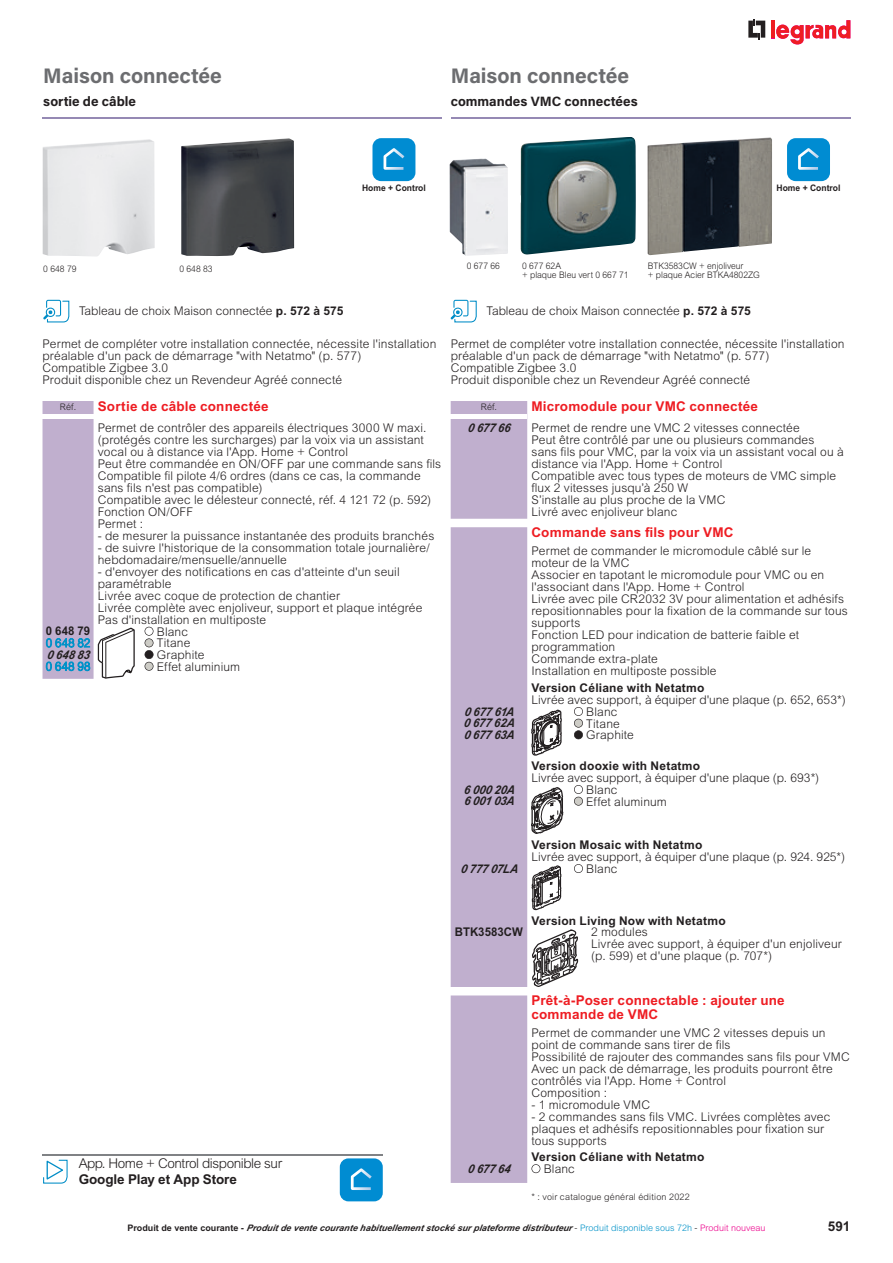
<style>
.page{position:relative;width:893px;height:1263px;background:#fff}
.page>*{position:absolute;margin:0;border:0;box-sizing:border-box;transform-origin:0 0}
.t1{font:700 21px "Acumin Pro";color:#6c6d70}
.t2{font:700 13.5px/13.5px "Arial MT Std";letter-spacing:.015em;color:#ee1d23}
.t3{font:700 13.5px "Acumin Pro";color:#231f20}
.t4{font:300 13.5px "Arial MT Std";letter-spacing:-.03em;color:#231f20}
.t5{font:700 13.5px "Arial MT Std";letter-spacing:-.005em;color:#231f20}
.t6{font:300 12px/12px "Arial MT Std";letter-spacing:.01em;color:#231f20}
.t7{font:700 12px "Arial MT Std";letter-spacing:.02em;color:#231f20}
.t8{font:italic 700 12px "Arial MT Std";letter-spacing:-.015em;color:#231f20;scale:.95 1}
.t9{font:300 12px "Arial MT Std";letter-spacing:.02em;color:#0092c8;scale:.95 1}
.t10{font:700 12px "Arial MT Std";color:#231f20;scale:.95 1}
.t11{font:700 12px "Arial MT Std";letter-spacing:.02em;color:#231f20;scale:.95 1}
.t12{font:italic 700 9px "Arial MT Std";color:#231f20}
.t13{font:300 9px/9px "Arial MT Std";color:#231f20;scale:.95 1}
.t14{font:300 9px "Arial MT Std";letter-spacing:.02em;color:#231f20}
.t15{font:700 9px "Arial MT Std";color:#231f20;scale:.95 1}
.t16{font:300 9px "Arial MT Std";color:#231f20}
.s1{font-weight:700}
.s2{font-style:normal}
.s3{font-weight:300;font-style:normal}
.s4{font-weight:300;font-style:normal;color:#0092c8}
.s5{font-weight:300;font-style:normal;color:#ed028c}
</style>
<div class="page">
<svg style="left:748px;top:19px;width:17px;height:20px"></svg>
<hr style="left:771px;top:20px;width:4px;height:18px;background:#ee1d23">
<svg style="left:776px;top:20px;width:74px;height:25px"></svg>
<hr style="left:43px;top:117px;width:399px;height:1px;background:#9589b4">
<hr style="left:451px;top:117px;width:399px;height:1px;background:#9589b4">
<div style="left:372px;top:138px;width:43px;height:43px;background:#008cd2;border-radius:9px"></div>
<svg style="left:384px;top:148px;width:20px;height:22px"></svg>
<div style="left:787px;top:138px;width:43px;height:43px;background:#008cd2;border-radius:9px"></div>
<svg style="left:798px;top:148px;width:21px;height:22px"></svg>
<img style="left:181px;top:138px;width:113px;height:118px">
<img style="left:43px;top:139px;width:112px;height:117px">
<svg style="left:145px;top:627px;width:8px;height:44px"></svg>
<svg style="left:43px;top:401px;width:92px;height:278px"></svg>
<img style="left:521px;top:137px;width:115px;height:117px">
<img style="left:450px;top:159px;width:58px;height:97px">
<div style="left:451px;top:401px;width:76px;height:118px;background:#c0afce"></div>
<hr style="left:451px;top:414px;width:76px;height:4px;background:#fff">
<svg style="left:451px;top:995px;width:89px;height:188px;background:#c8bad4"></svg>
<div style="left:340px;top:1158px;width:43px;height:43px;background:#008cd2;border-radius:9px"></div>
<svg style="left:351px;top:1168px;width:21px;height:22px"></svg>
<hr style="left:43px;top:1154px;width:340px;height:1px;background:#808285">
<svg style="left:43px;top:1159px;width:25px;height:25px"></svg>
<img style="left:647px;top:137px;width:125px;height:118px">
<svg style="left:451px;top:527px;width:132px;height:460px"></svg>
<svg style="left:43px;top:300px;width:26px;height:22px"></svg>
<svg style="left:451px;top:300px;width:26px;height:22px"></svg>
<h1 class="t1" style="left:43px;top:61px;width:180px">Maison connectée</h1>
<p class="t3" style="left:43px;top:92px;width:94px">sortie de câble</p>
<p class="t13" style="left:43px;top:264px;width:37px">0 648 79</p>
<p class="t13" style="left:179px;top:264px;width:37px">0 648 83</p>
<h1 class="t1" style="left:451px;top:61px;width:180px">Maison connectée</h1>
<p class="t3" style="left:451px;top:92px;width:188px">commandes VMC connectées</p>
<p class="t15" style="left:362px;top:183px;width:69px">Home + Control</p>
<p class="t15" style="left:777px;top:183px;width:69px">Home + Control</p>
<p class="t13" style="left:467px;top:262px;width:37px">0 677 66</p>
<p class="t13" style="left:522px;top:262px;width:114px">0 677 62A<br>+ plaque Bleu vert 0 667 71</p>
<p class="t13" style="left:648px;top:262px;width:119px">BTK3583CW + enjoliveur<br>+ plaque Acier BTKA4802ZG</p>
<p class="t6" style="left:79px;top:305px;width:266px">Tableau de choix Maison connectée <span class="s1">p. 572 à 575</span></p>
<p class="t6" style="left:487px;top:305px;width:266px">Tableau de choix Maison connectée <span class="s1">p. 572 à 575</span></p>
<p class="t6" style="left:43px;top:337px;width:395px">Permet de compléter votre installation connectée, nécessite l'installation préalable d'un pack de démarrage "with Netatmo" (p. 577)<br>Compatible Zigbee 3.0<br>Produit disponible chez un Revendeur Agréé connecté</p>
<p class="t6" style="left:451px;top:337px;width:395px">Permet de compléter votre installation connectée, nécessite l'installation préalable d'un pack de démarrage "with Netatmo" (p. 577)<br>Compatible Zigbee 3.0<br>Produit disponible chez un Revendeur Agréé connecté</p>
<p class="t16" style="left:60px;top:402px;width:18px">Réf.</p>
<p class="t2" style="left:98px;top:399px;width:172px">Sortie de câble connectée</p>
<p class="t6" style="left:98px;top:422px;width:345px">Permet de contrôler des appareils électriques 3000 W maxi. (protégés contre les surcharges) par la voix via un assistant vocal ou à distance via l'App. Home + Control<br>Peut être commandée en ON/OFF par une commande sans fils Compatible fil pilote 4/6 ordres (dans ce cas, la commande sans fils n'est pas compatible)<br>Compatible avec le délesteur connecté, réf. 4 121 72 (p. 592)<br>Fonction ON/OFF<br>Permet :</p>
<p class="t6" style="left:98px;top:530px;width:338px">- de mesurer la puissance instantanée des produits branchés</p>
<p class="t6" style="left:98px;top:542px;width:333px">- de suivre l'historique de la consommation totale journalière/ hebdomadaire/mensuelle/annuelle</p>
<p class="t6" style="left:98px;top:566px;width:326px">- d'envoyer des notifications en cas d'atteinte d'un seuil paramétrable<br>Livrée avec coque de protection de chantier<br>Livrée complète avec enjoliveur, support et plaque intégrée Pas d'installation en multiposte</p>
<p class="t11" style="left:46px;top:624px;width:48px">0 648 79</p>
<p class="t6" style="left:157px;top:625px;width:33px">Blanc</p>
<p class="t9" style="left:46px;top:636px;width:48px">0 648 82</p>
<p class="t6" style="left:157px;top:637px;width:35px">Titane</p>
<p class="t8" style="left:47px;top:648px;width:49px">0 648 83</p>
<p class="t6" style="left:157px;top:649px;width:49px">Graphite</p>
<p class="t9" style="left:46px;top:659px;width:48px">0 648 98</p>
<p class="t6" style="left:157px;top:661px;width:85px">Effet aluminium</p>
<p class="t16" style="left:481px;top:402px;width:18px">Réf.</p>
<p class="t2" style="left:531px;top:399px;width:228px">Micromodule pour VMC connectée</p>
<p class="t8" style="left:468px;top:421px;width:49px">0 677 66</p>
<p class="t6" style="left:531px;top:422px;width:314px">Permet de rendre une VMC 2 vitesses connectée<br>Peut être contrôlé par une ou plusieurs commandes<br>sans fils pour VMC, par la voix via un assistant vocal ou à distance via l'App. Home + Control<br>Compatible avec tous types de moteurs de VMC simple flux 2 vitesses jusqu’à 250 W<br>S’installe au plus proche de la VMC<br>Livré avec enjoliveur blanc</p>
<p class="t2" style="left:531px;top:525px;width:204px">Commande sans fils pour VMC</p>
<p class="t6" style="left:531px;top:545px;width:318px">Permet de commander le micromodule câblé sur le moteur de la VMC<br>Associer en tapotant le micromodule pour VMC ou en l'associant dans l'App. Home + Control<br>Livrée avec pile CR2032 3V pour alimentation et adhésifs repositionnables pour la fixation de la commande sur tous supports<br>Fonction LED pour indication de batterie faible et programmation<br>Commande extra-plate<br>Installation en multiposte possible</p>
<p class="t7" style="left:531px;top:680px;width:175px">Version Céliane with Netatmo</p>
<p class="t6" style="left:531px;top:694px;width:316px">Livrée avec support, à équiper d'une plaque (p. 652, 653*)</p>
<p class="t8" style="left:464px;top:704px;width:57px">0 677 61A</p>
<p class="t6" style="left:586px;top:706px;width:33px">Blanc</p>
<p class="t8" style="left:464px;top:716px;width:57px">0 677 62A</p>
<p class="t6" style="left:586px;top:717px;width:35px">Titane</p>
<p class="t8" style="left:464px;top:728px;width:57px">0 677 63A</p>
<p class="t6" style="left:586px;top:729px;width:49px">Graphite</p>
<p class="t7" style="left:531px;top:758px;width:170px">Version dooxie with Netatmo</p>
<p class="t6" style="left:531px;top:772px;width:289px">Livrée avec support, à équiper d'une plaque (p. 693*)</p>
<p class="t8" style="left:463px;top:782px;width:58px">6 000 20A</p>
<p class="t6" style="left:586px;top:784px;width:33px">Blanc</p>
<p class="t8" style="left:464px;top:794px;width:57px">6 001 03A</p>
<p class="t6" style="left:586px;top:795px;width:82px">Effet aluminum</p>
<p class="t7" style="left:531px;top:837px;width:172px">Version Mosaic with Netatmo</p>
<p class="t6" style="left:531px;top:851px;width:315px">Livrée avec support, à équiper d'une plaque (p. 924. 925*)</p>
<p class="t8" style="left:460px;top:861px;width:64px">0 777 07LA</p>
<p class="t6" style="left:586px;top:863px;width:33px">Blanc</p>
<p class="t4" style="left:79px;top:1156px;width:205px">App. Home + Control disponible sur</p>
<p class="t5" style="left:79px;top:1171px;width:160px">Google Play et App Store</p>
<p class="t7" style="left:531px;top:913px;width:196px">Version Living Now with Netatmo</p>
<p class="t10" style="left:455px;top:925px;width:73px">BTK3583CW</p>
<p class="t6" style="left:591px;top:926px;width:252px">2 modules<br>Livrée avec support, à équiper d'un enjoliveur (p. 599) et d'une plaque (p. 707*)</p>
<p class="t2" style="left:531px;top:994px;width:255px">Prêt-à-Poser connectable : ajouter une commande de VMC</p>
<p class="t6" style="left:531px;top:1027px;width:320px">Permet de commander une VMC 2 vitesses depuis un point de commande sans tirer de fils<br>Possibilité de rajouter des commandes sans fils pour VMC Avec un pack de démarrage, les produits pourront être contrôlés via l'App. Home + Control<br>Composition :</p>
<p class="t6" style="left:531px;top:1099px;width:120px">- 1 micromodule VMC</p>
<p class="t6" style="left:531px;top:1111px;width:301px">- 2 commandes sans fils VMC. Livrées complètes avec plaques et adhésifs repositionnables pour fixation sur tous supports</p>
<p class="t7" style="left:531px;top:1150px;width:175px">Version Céliane with Netatmo</p>
<p class="t8" style="left:468px;top:1162px;width:49px">0 677 64</p>
<p class="t6" style="left:544px;top:1163px;width:33px">Blanc</p>
<p class="t14" style="left:531px;top:1192px;width:160px">* : voir catalogue général édition 2022</p>
<p class="t12" style="left:127px;top:1223px;width:640px"><span class="s2">Produit de vente courante -</span> Produit de vente courante habituellement stocké sur plateforme distributeur <span class="s3">-</span> <span class="s4">Produit disponible sous 72h</span> <span class="s3">-</span> <span class="s5">Produit nouveau</span></p>
<p class="t5" style="left:828px;top:1218px;width:24px">591</p>
</div>
